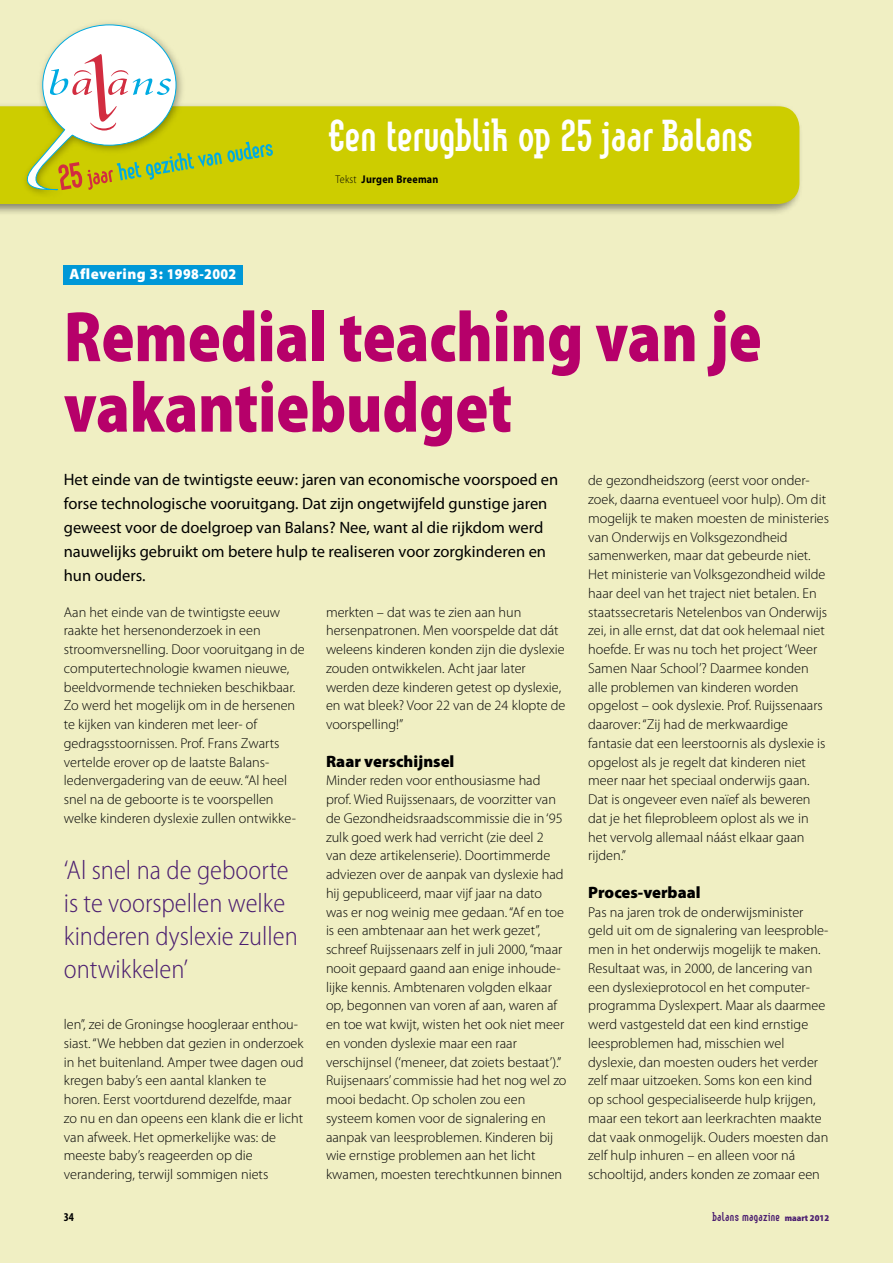
<style>
.page{position:relative;width:893px;height:1263px;background:#f0efc3}
.page>*{position:absolute;margin:0;border:0;box-sizing:border-box;transform-origin:0 0}
.t1{font:900 semi-condensed 72px/70.5px "Myriad Pro";color:#b6006a;scale:.9 1}
.t2{font:700 43.5px "Linotype Method";color:#fff}
.t3{font:300 semi-condensed 27px/33px "Myriad Pro";color:#4b1e70}
.t4{font:16.5px/24px "Myriad Pro";color:#000}
.t5{font:900 16.5px "Myriad Pro";color:#000}
.t6{font:900 15px "Myriad Pro";letter-spacing:.03em;color:#fff}
.t7{font:300 14.25px/18.8px "Myriad Pro";color:#000}
.t8{font:700 12px "Linotype Method";letter-spacing:.03em;color:#4b1e70}
.t9{font:700 condensed 12px "Myriad Pro";color:#000}
.t10{font:700 11.25px "Myriad Pro";letter-spacing:.025em;color:#000;scale:.9 1}
.s1{font-weight:300}
.s2{font-family:"Myriad Pro";font-weight:900;font-stretch:semi-condensed;font-size:9px}
</style>
<div class="page">
<div style="left:0;top:102px;width:803px;height:114px;background:#000;opacity:.45"></div>
<div style="left:0;top:106px;width:799px;height:98px;background:#cdcd00"></div>
<img style="left:21px;top:23px;width:167px;height:179px">
<svg style="left:21px;top:24px;width:252px;height:170px"></svg>
<div style="left:64px;top:266px;width:179px;height:19px;background:#0098d7"></div>
<h2 class="t2" style="left:329px;top:113px;width:426px">Een terugblik op 25 jaar Balans</h2>
<p class="t6" style="left:70px;top:266px;width:168px">Aflevering 3: 1998-2002</p>
<p class="t10" style="left:336px;top:173px;width:116px"><span class="s1">Tekst</span> Jurgen Breeman</p>
<h1 class="t1" style="left:64px;top:302px;width:777px">Remedial teaching van je vakantiebudget</h1>
<p class="t4" style="left:64px;top:468px;width:496px">Het einde van de twintigste eeuw: jaren van economische voorspoed en forse technologische vooruitgang. Dat zijn ongetwijfeld gunstige jaren geweest voor de doelgroep van Balans? Nee, want al die rijkdom werd nauwelijks gebruikt om betere hulp te realiseren voor zorgkinderen en hun ouders.</p>
<p class="t7" style="left:588px;top:471px;width:242px">de gezondheidszorg (eerst voor onder&shy;zoek, daarna eventueel voor hulp). Om dit mogelijk te maken moesten de ministeries van Onderwijs en Volksgezondheid samenwerken, maar dat gebeurde niet.<br>Het ministerie van Volksgezondheid wilde haar deel van het traject niet betalen. En staatssecretaris Netelenbos van Onderwijs zei, in alle ernst, dat dat ook helemaal niet hoefde. Er was nu toch het project‘Weer Samen Naar School’? Daarmee konden alle problemen van kinderen worden opgelost – ook dyslexie. Prof. Ruijssenaars daarover:“Zij had de merkwaardige fantasie dat een leerstoornis als dyslexie is opgelost als je regelt dat kinderen niet meer naar het speciaal onderwijs gaan.<br>Dat is ongeveer even naïef als beweren dat je het fileprobleem oplost als we in het vervolg allemaal náást elkaar gaan rijden.”</p>
<p class="t5" style="left:588px;top:883px;width:114px">Proces-verbaal</p>
<p class="t7" style="left:588px;top:903px;width:242px">Pas na jaren trok de onderwijsminister geld uit om de signalering van leesproble&shy;men in het onderwijs mogelijk te maken.<br>Resultaat was, in 2000, de lancering van een dyslexieprotocol en het computer&shy;programma Dyslexpert. Maar als daarmee werd vastgesteld dat een kind ernstige leesproblemen had, misschien wel dyslexie, dan moesten ouders het verder zelf maar uitzoeken. Soms kon een kind op school gespecialiseerde hulp krijgen, maar een tekort aan leerkrachten maakte dat vaak onmogelijk. Ouders moesten dan zelf hulp inhuren – en alleen voor ná schooltijd, anders konden ze zomaar een</p>
<p class="t7" style="left:64px;top:603px;width:242px">Aan het einde van de twintigste eeuw raakte het hersenonderzoek in een stroomversnelling. Door vooruitgang in de computertechnologie kwamen nieuwe, beeldvormende technieken beschikbaar.<br>Zo werd het mogelijk om in de hersenen te kijken van kinderen met leer- of gedragsstoornissen. Prof. Frans Zwarts vertelde erover op de laatste Balans&shy;ledenvergadering van de eeuw.“Al heel snel na de geboorte is te voorspellen welke kinderen dyslexie zullen ontwikke-</p>
<p class="t7" style="left:326px;top:603px;width:241px">merkten – dat was te zien aan hun hersenpatronen. Men voorspelde dat dát weleens kinderen konden zijn die dyslexie zouden ontwikkelen. Acht jaar later werden deze kinderen getest op dyslexie, en wat bleek? Voor 22 van de 24 klopte de voorspelling!”</p>
<p class="t5" style="left:326px;top:752px;width:130px">Raar verschijnsel</p>
<p class="t7" style="left:326px;top:771px;width:242px">Minder reden voor enthousiasme had prof. Wied Ruijssenaars, de voorzitter van de Gezondheidsraadscommissie die in‘95 zulk goed werk had verricht (zie deel 2 van deze artikelenserie). Doortimmerde adviezen over de aanpak van dyslexie had hij gepubliceerd, maar vijf jaar na dato was er nog weinig mee gedaan.“Af en toe is een ambtenaar aan het werk gezet”, schreef Ruijssenaars zelf in juli 2000,“maar nooit gepaard gaand aan enige inhoude&shy;lijke kennis. Ambtenaren volgden elkaar op, begonnen van voren af aan, waren af en toe wat kwijt, wisten het ook niet meer en vonden dyslexie maar een raar verschijnsel (‘meneer, dat zoiets bestaat’).” Ruijsenaars’ commissie had het nog wel zo mooi bedacht. Op scholen zou een systeem komen voor de signalering en aanpak van leesproblemen. Kinderen bij wie ernstige problemen aan het licht kwamen, moesten terechtkunnen binnen</p>
<h3 class="t3" style="left:64px;top:854px;width:236px">‘Al snel na de geboorte is te voorspellen welke kinderen dyslexie zullen ontwikkelen’</h3>
<p class="t7" style="left:64px;top:1015px;width:241px">len”, zei de Groningse hoogleraar enthou&shy;siast.“We hebben dat gezien in onderzoek in het buitenland. Amper twee dagen oud kregen baby’s een aantal klanken te horen. Eerst voortdurend dezelfde, maar zo nu en dan opeens een klank die er licht van afweek. Het opmerkelijke was: de meeste baby’s reageerden op die verandering, terwijl sommigen niets</p>
<p class="t9" style="left:64px;top:1210px;width:12px">34</p>
<p class="t8" style="left:712px;top:1211px;width:118px">balans magazine <span class="s2">maart 2012</span></p>
</div>
